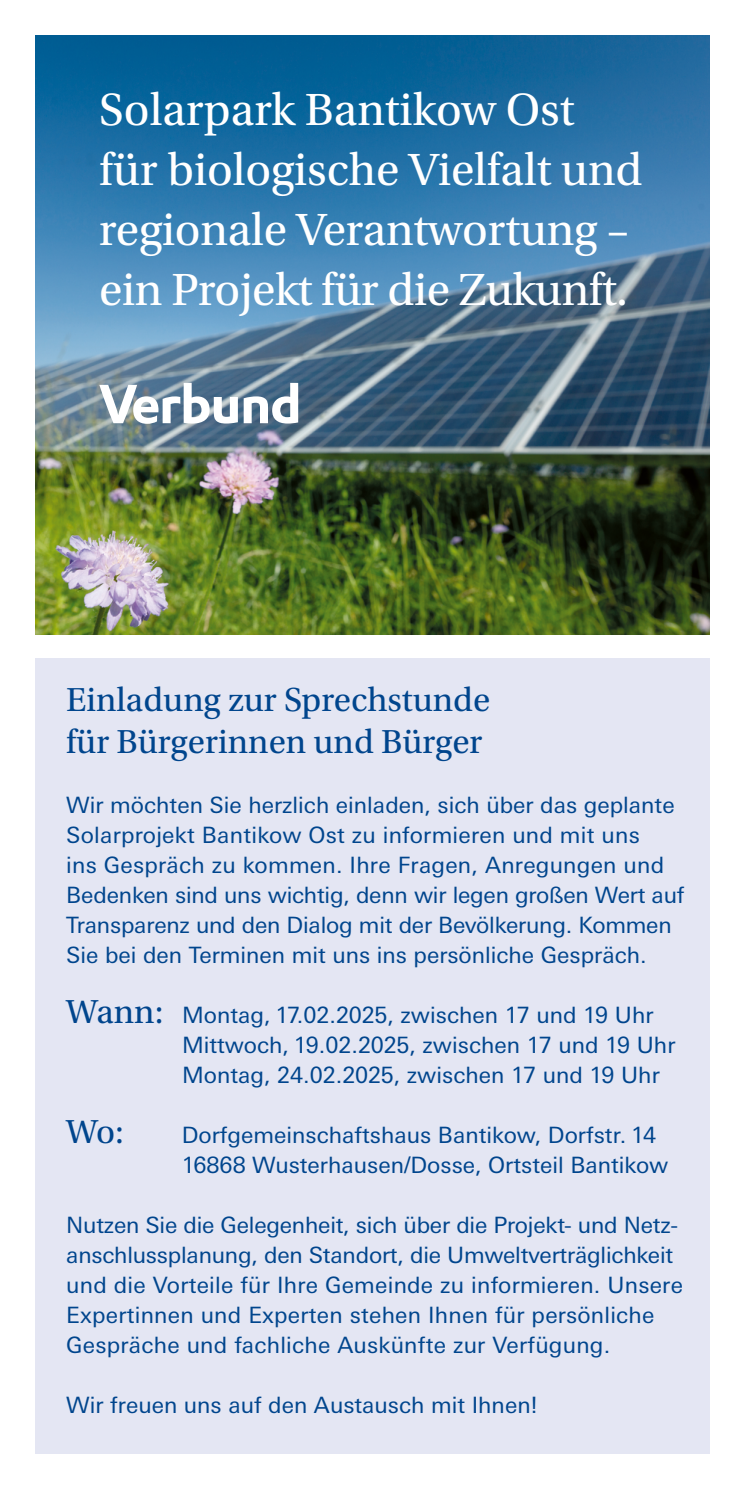
<style>
.page{position:relative;width:745px;height:1489px;background:#fff}
.page>*{position:absolute;margin:0;border:0;box-sizing:border-box;transform-origin:0 0}
.t1{font:47.5px/60px "Utopia Std";letter-spacing:-.005em;color:#fff}
.t2{font:35px/42px "Utopia Std";color:#00458d}
.t3{font:22.5px/30px "Univers Next Pro";color:#00458d}
.s1{font-family:"Utopia Std";font-size:35px}
</style>
<div class="page">
<div style="left:35px;top:657px;width:674px;height:796px;background:#e4e6f3"></div>
<img style="left:35px;top:35px;width:674px;height:599px">
<svg style="left:99px;top:383px;width:199px;height:41px"></svg>
<h1 class="t1" style="left:99px;top:80px;width:544px">Solarpark Bantikow Ost für biologische Vielfalt und regionale Verantwortung – ein Projekt für die Zukunft.</h1>
<h2 class="t2" style="left:66px;top:679px;width:425px">Einladung zur Sprechstunde für Bürgerinnen und Bürger</h2>
<p class="t3" style="left:66px;top:789px;width:619px">Wir möchten Sie herzlich einladen, sich über das geplante Solarprojekt Bantikow Ost zu informieren und mit uns<br>ins Gespräch zu kommen. Ihre Fragen, Anregungen und Bedenken sind uns wichtig, denn wir legen großen Wert auf Transparenz und den Dialog mit der Bevölkerung. Kommen Sie bei den Terminen mit uns ins persönliche Gespräch.</p>
<p class="t3" style="left:182px;top:999px;width:494px;text-indent:-116px"><span class="s1">Wann:</span> Montag, 17.02.2025, zwischen 17 und 19 Uhr<br>Mittwoch, 19.02.2025, zwischen 17 und 19 Uhr<br>Montag, 24.02.2025, zwischen 17 und 19 Uhr</p>
<h2 class="t2" style="left:66px;top:1111px;width:59px">Wo:</h2>
<p class="t3" style="left:182px;top:1119px;width:487px">Dorfgemeinschaftshaus Bantikow, Dorfstr. 14<br>16868 Wusterhausen/Dosse, Ortsteil Bantikow</p>
<p class="t3" style="left:66px;top:1209px;width:618px">Nutzen Sie die Gelegenheit, sich über die Projekt- und Netz&shy;anschlussplanung, den Standort, die Umweltverträglichkeit und die Vorteile für Ihre Gemeinde zu informieren. Unsere Expertinnen und Experten stehen Ihnen für persönliche Gespräche und fachliche Auskünfte zur Verfügung.</p>
<p class="t3" style="left:66px;top:1389px;width:472px">Wir freuen uns auf den Austausch mit Ihnen!</p>
</div>
